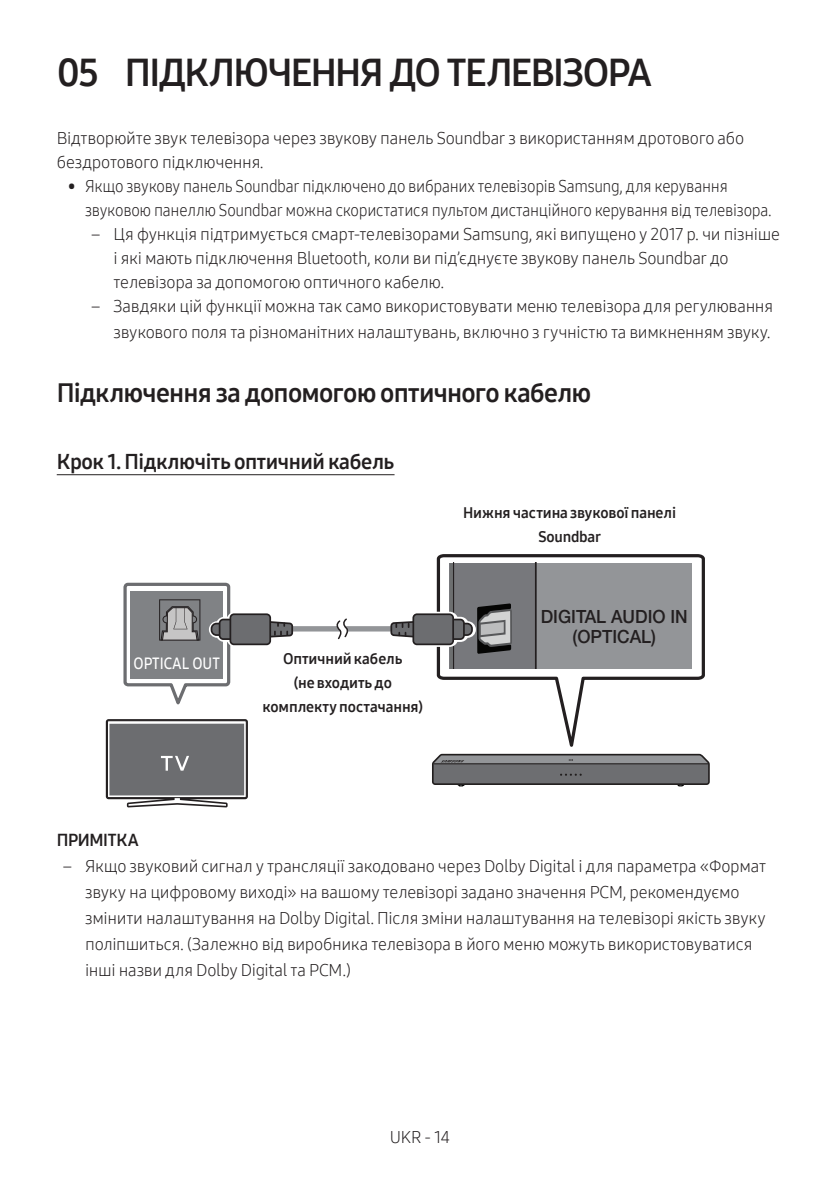
<style>
.page{position:relative;width:840px;height:1191px;background:#fff}
.page>*{position:absolute;margin:0;border:0;box-sizing:border-box;transform-origin:0 0}
.t1{font:38px "Samsung One 700";letter-spacing:-.04em;color:#231f20}
.NoTOC-Heading2{font:26px "Samsung One 700";letter-spacing:-.03em;color:#231f20}
.Heading3{font:21px "Samsung One 700";letter-spacing:-.02em;color:#231f20}
.t2{font:500 18.2px/19.6px "Helvetica Neue cp";color:#231f20;text-align:center;scale:.95 1}
.Description-L{font:17px/26px "Samsung One 300";letter-spacing:-.015em;color:#231f20}
.Description-L-2{font:17px/24px "Samsung One 300";letter-spacing:-.015em;color:#231f20;scale:.93 1}
.Description-L-3{font:17px "Samsung One 700";letter-spacing:-.015em;color:#231f20}
.t3{font:16.2px "Samsung One Korean 600";color:#fff;scale:.9 1}
.t4{font:15px/24px "Samsung One 700";letter-spacing:-.01em;color:#231f20;text-align:center}
</style>
<div class="page">
<hr style="left:57px;top:474px;width:337px;height:1px;background:#231f20">
<svg style="left:436px;top:554px;width:269px;height:200px"></svg>
<div style="left:284px;top:626px;width:161px;height:5px;background:#939598"></div>
<svg style="left:123px;top:582px;width:171px;height:123px"></svg>
<svg style="left:389px;top:563px;width:302px;height:105px;background:#96979a"></svg>
<svg style="left:106px;top:719px;width:142px;height:88px;background:#79797c"></svg>
<svg style="left:336px;top:618px;width:15px;height:22px"></svg>
<svg style="left:432px;top:754px;width:277px;height:33px;background:#747477"></svg>
<p class="t1" style="left:57px;top:47px;width:596px">05 ПІДКЛЮЧЕННЯ ДО ТЕЛЕВІЗОРА</p>
<p class="Description-L" style="left:57px;top:126px;width:688px;line-height:24px">Відтворюйте звук телевізора через звукову панель Soundbar з використанням дротового або бездротового підключення.</p>
<p class="Description-L-2" style="left:85px;top:174px;width:739px;text-indent:-17px">• Якщо звукову панель Soundbar підключено до вибраних телевізорів Samsung, для керування звуковою панеллю Soundbar можна скористатися пультом дистанційного керування від телевізора.</p>
<p class="Description-L" style="left:113px;top:222px;width:667px;line-height:24px;text-indent:-23px">– Ця функція підтримується смарт-телевізорами Samsung, які випущено у 2017 р. чи пізніше і які мають підключення Bluetooth, коли ви під’єднуєте звукову панель Soundbar до телевізора за допомогою оптичного кабелю.</p>
<p class="Description-L" style="left:91px;top:293px;width:683px;text-align:right">– Завдяки цій функції можна так само використовувати меню телевізора для регулювання звукового поля та різноманітних налаштувань, включно з гучністю та вимкненням звуку.</p>
<p class="NoTOC-Heading2" style="left:57px;top:376px;width:535px">Підключення за допомогою оптичного кабелю</p>
<p class="Heading3" style="left:57px;top:447px;width:339px">Крок 1. Підключіть оптичний кабель</p>
<p class="t3" style="left:133px;top:652px;width:97px">OPTICAL OUT</p>
<p class="t4" style="left:262px;top:646px;width:162px">Оптичний кабель<br>(не входить до комплекту постачання)</p>
<p class="t4" style="left:463px;top:500px;width:214px">Нижня частина звукової панелі<br>Soundbar</p>
<p class="t2" style="left:541px;top:525px;width:62px">AUX IN</p>
<p class="t2" style="left:540px;top:607px;width:156px">DIGITAL AUDIO IN (OPTICAL)</p>
<p class="Description-L-3" style="left:57px;top:828px;width:83px">ПРИМІТКА</p>
<p class="Description-L" style="left:85px;top:852px;width:682px;text-indent:-23px">– Якщо звуковий сигнал у трансляції закодовано через Dolby Digital і для параметра «Формат звуку на цифровому виході» на вашому телевізорі задано значення PCM, рекомендуємо змінити налаштування на Dolby Digital. Після зміни налаштування на телевізорі якість звуку поліпшиться. (Залежно від виробника телевізора в його меню можуть використовуватися інші назви для Dolby Digital та PCM.)</p>
<p class="Description-L" style="left:389px;top:1123px;width:62px">UKR - 14</p>
</div>
